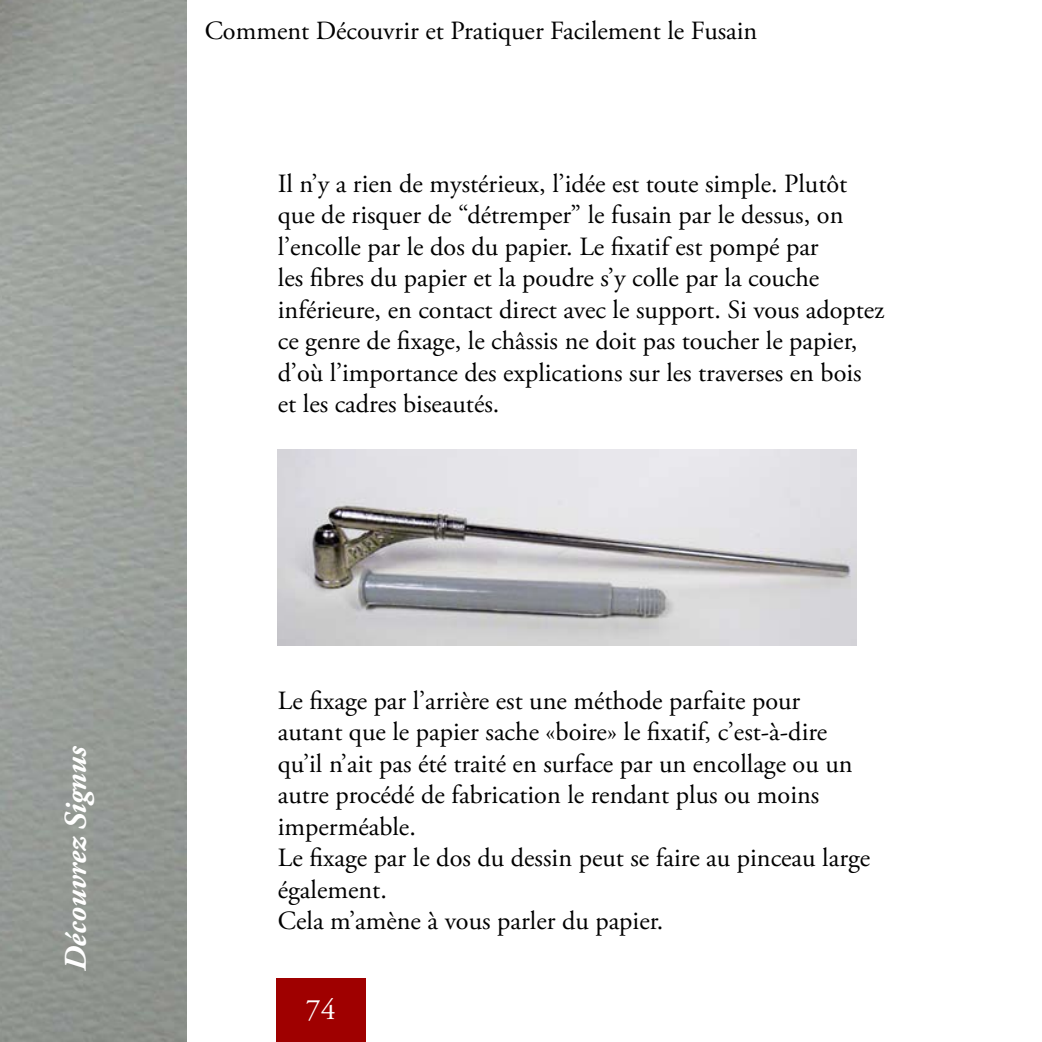
<style>
.page{position:relative;width:1042px;height:1042px;background:#fff}
.page>*{position:absolute;margin:0;border:0;box-sizing:border-box;transform-origin:0 0}
.t1{font:italic 700 31.5px "Adobe Garamond Pro";letter-spacing:-.005em;color:#fff}
.t2{font:29.75px "Adobe Garamond Pro";color:#fff}
.t3{font:26.25px/31.5px "Adobe Garamond Pro";color:#000}
</style>
<div class="page">
<div style="left:276px;top:979px;width:90px;height:63px;background:#9f0000"></div>
<img style="left:278px;top:449px;width:578px;height:197px">
<p class="t1" style="left:58px;top:971px;width:227px;rotate:-90deg">Découvrez Signus</p>
<p class="t3" style="left:205px;top:16px;width:554px">Comment Découvrir et Pratiquer Facilement le Fusain</p>
<p class="t3" style="left:278px;top:169px;width:608px">Il n’y a rien de mystérieux, l’idée est toute simple. Plutôt que de risquer de “détremper” le fusain par le dessus, on l’encolle par le dos du papier. Le fixatif est pompé par<br>les fibres du papier et la poudre s’y colle par la couche inférieure, en contact direct avec le support. Si vous adoptez ce genre de fixage, le châssis ne doit pas toucher le papier, d’où l’importance des explications sur les traverses en bois et les cadres biseautés.</p>
<p class="t3" style="left:278px;top:685px;width:594px">Le fixage par l’arrière est une méthode parfaite pour autant que le papier sache «boire» le fixatif, c’est-à-dire qu’il n’ait pas été traité en surface par un encollage ou un autre procédé de fabrication le rendant plus ou moins imperméable.<br>Le fixage par le dos du dessin peut se faire au pinceau large également.<br>Cela m’amène à vous parler du papier.</p>
<p class="t2" style="left:306px;top:991px;width:31px">74</p>
</div>
